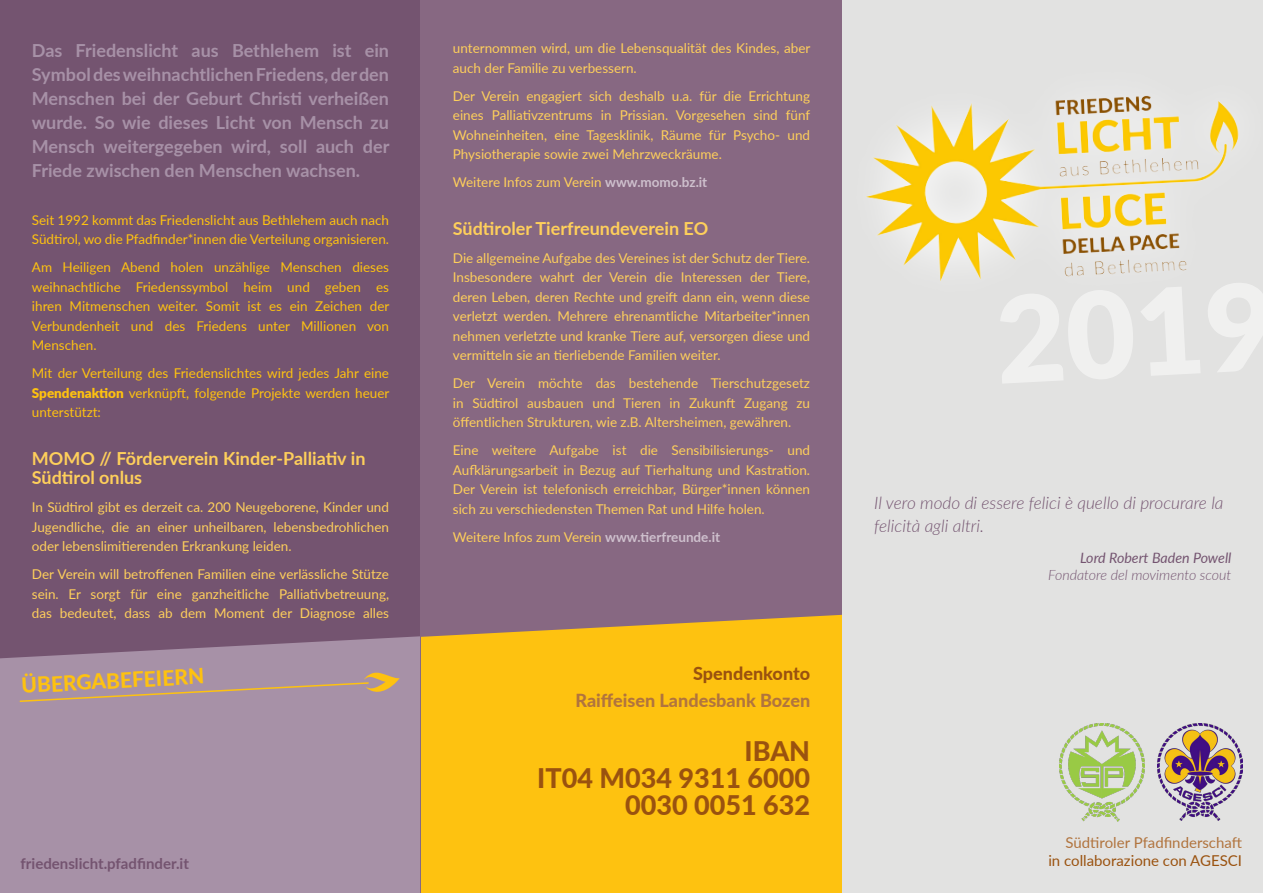
<style>
.page{position:relative;width:1263px;height:893px;background:#fff}
.page>*{position:absolute;margin:0;border:0;box-sizing:border-box;transform-origin:0 0}
.t1{font:800 27px/27px "Lato";color:#9a520f;text-align:right}
.t2{font:800 21px "Lato";color:#fec210}
.t3{font:700 18px/24px "Lato";color:#a791a7;text-align:justify}
.t4{font:700 18px/19.5px "Lato";color:#fecf5b}
.t5{font:800 18px "Lato";color:#b1743e}
.t6{font:800 18px "Lato";color:#9a520f}
.t7{font:italic 300 17.25px/22.5px "Lato";color:#745470}
.t8{font:700 15px "Lato";color:#745470}
.t9{font:15px "Lato";color:#b1743e}
.t10{font:15px "Lato";color:#9a520f}
.t11{font:italic 300 14.25px/17.1px "Lato";color:#745470;text-align:right}
.t12{font:13.5px/19.5px "Lato";color:#fecf5b;text-align:justify}
.t13{font:13.5px/19.5px "Lato";color:#fec210;text-align:justify}
.s1{font-weight:900}
.s2{font-weight:700;color:#cec0cd}
.s3{font-weight:400}
</style>
<div class="page">
<div style="left:0;top:0;width:421px;height:729px;background:#745470"></div>
<div style="left:0;top:635px;width:421px;height:258px;background:#a791a7"></div>
<div style="left:421px;top:0;width:421px;height:893px;background:#876882"></div>
<div style="left:421px;top:615px;width:421px;height:278px;background:#fec210"></div>
<svg style="left:19px;top:672px;width:381px;height:31px;background:#ad949c"></svg>
<div style="left:842px;top:0;width:421px;height:893px;background:#e2e2e1"></div>
<img style="left:866px;top:96px;width:373px;height:185px">
<img style="left:1157px;top:724px;width:85px;height:97px">
<img style="left:1060px;top:723px;width:85px;height:98px">
<p class="t3" style="left:32px;top:38px;width:359px">Das Friedenslicht aus Bethlehem ist ein Symbol des weihnachtlichen Friedens, der den Menschen bei der Geburt Christi verheißen wurde. So wie dieses Licht von Mensch zu Mensch weitergegeben wird, soll auch der Friede zwischen den Menschen wachsen.</p>
<p class="t13" style="left:32px;top:209px;width:359px">Seit 1992 kommt das Friedenslicht aus Bethlehem auch nach<br>Südtirol, wo die Pfadfinder*innen die Verteilung organisieren.</p>
<p class="t13" style="left:32px;top:257px;width:359px">Am Heiligen Abend holen unzählige Menschen dieses weihnachtliche Friedenssymbol heim und geben es ihren Mitmenschen weiter. Somit ist es ein Zeichen der Verbundenheit und des Friedens unter Millionen von Menschen.</p>
<p class="t13" style="left:32px;top:363px;width:359px">Mit der Verteilung des Friedenslichtes wird jedes Jahr eine <span class="s1">Spendenaktion</span> verknüpft, folgende Projekte werden heuer unterstützt:</p>
<p class="t4" style="left:32px;top:447px;width:335px">MOMO // Förderverein Kinder-Palliativ in<br>Südtirol onlus</p>
<p class="t12" style="left:32px;top:497px;width:359px">In Südtirol gibt es derzeit ca. 200 Neugeborene, Kinder und Jugendliche, die an einer unheilbaren, lebensbedrohlichen oder lebenslimitierenden Erkrankung leiden.</p>
<p class="t12" style="left:32px;top:564px;width:359px">Der Verein will betroffenen Familien eine verlässliche Stütze sein. Er sorgt für eine ganzheitliche Palliativbetreuung, das bedeutet, dass ab dem Moment der Diagnose alles</p>
<p class="t2" style="left:21px;top:670px;width:184px;rotate:-3deg">ÜBERGABEFEIERN</p>
<p class="t8" style="left:21px;top:852px;width:170px">friedenslicht.pfadfinder.it</p>
<p class="t12" style="left:453px;top:38px;width:359px">unternommen wird, um die Lebensqualität des Kindes, aber auch der Familie zu verbessern.</p>
<p class="t12" style="left:453px;top:86px;width:359px">Der Verein engagiert sich deshalb u.a. für die Errichtung eines Palliativzentrums in Prissian. Vorgesehen sind fünf Wohneinheiten, eine Tagesklinik, Räume für Psycho- und Physiotherapie sowie zwei Mehrzweckräume.</p>
<p class="t12" style="left:453px;top:172px;width:256px">Weitere Infos zum Verein <span class="s2">www.momo.bz.it</span></p>
<p class="t4" style="left:453px;top:218px;width:257px">Südtiroler Tierfreundeverein EO</p>
<p class="t12" style="left:453px;top:248px;width:359px">Die allgemeine Aufgabe des Vereines ist der Schutz der Tiere.<br>Insbesondere wahrt der Verein die Interessen der Tiere, deren Leben, deren Rechte und greift dann ein, wenn diese verletzt werden. Mehrere ehrenamtliche Mitarbeiter*innen nehmen verletzte und kranke Tiere auf, versorgen diese und vermitteln sie an tierliebende Familien weiter.</p>
<p class="t12" style="left:453px;top:373px;width:359px">Der Verein möchte das bestehende Tierschutzgesetz in Südtirol ausbauen und Tieren in Zukunft Zugang zu öffentlichen Strukturen, wie z.B. Altersheimen, gewähren.</p>
<p class="t12" style="left:453px;top:440px;width:359px">Eine weitere Aufgabe ist die Sensibilisierungs- und Aufklärungsarbeit in Bezug auf Tierhaltung und Kastration.<br>Der Verein ist telefonisch erreichbar, Bürger*innen können sich zu verschiedensten Themen Rat und Hilfe holen.</p>
<p class="t12" style="left:453px;top:527px;width:269px">Weitere Infos zum Verein <span class="s2">www.tierfreunde.it</span></p>
<p class="t6" style="left:693px;top:660px;width:118px">Spendenkonto</p>
<p class="t5" style="left:575px;top:687px;width:236px">Raiffeisen Landesbank Bozen</p>
<p class="t1" style="left:537px;top:737px;width:274px">IBAN<br>IT04 M034 9311 6000<br>0030 0051 632</p>
<p class="t7" style="left:874px;top:491px;width:351px">Il vero modo di essere felici è quello di procurare la felicità agli altri.</p>
<p class="t11" style="left:1048px;top:549px;width:185px"><span class="s3">Lord Robert Baden Powell<br></span>Fondatore del movimento scout</p>
<p class="t9" style="left:1065px;top:831px;width:178px">Südtiroler Pfadfinderschaft</p>
<p class="t10" style="left:1048px;top:849px;width:195px">in collaborazione con AGESCI</p>
</div>
